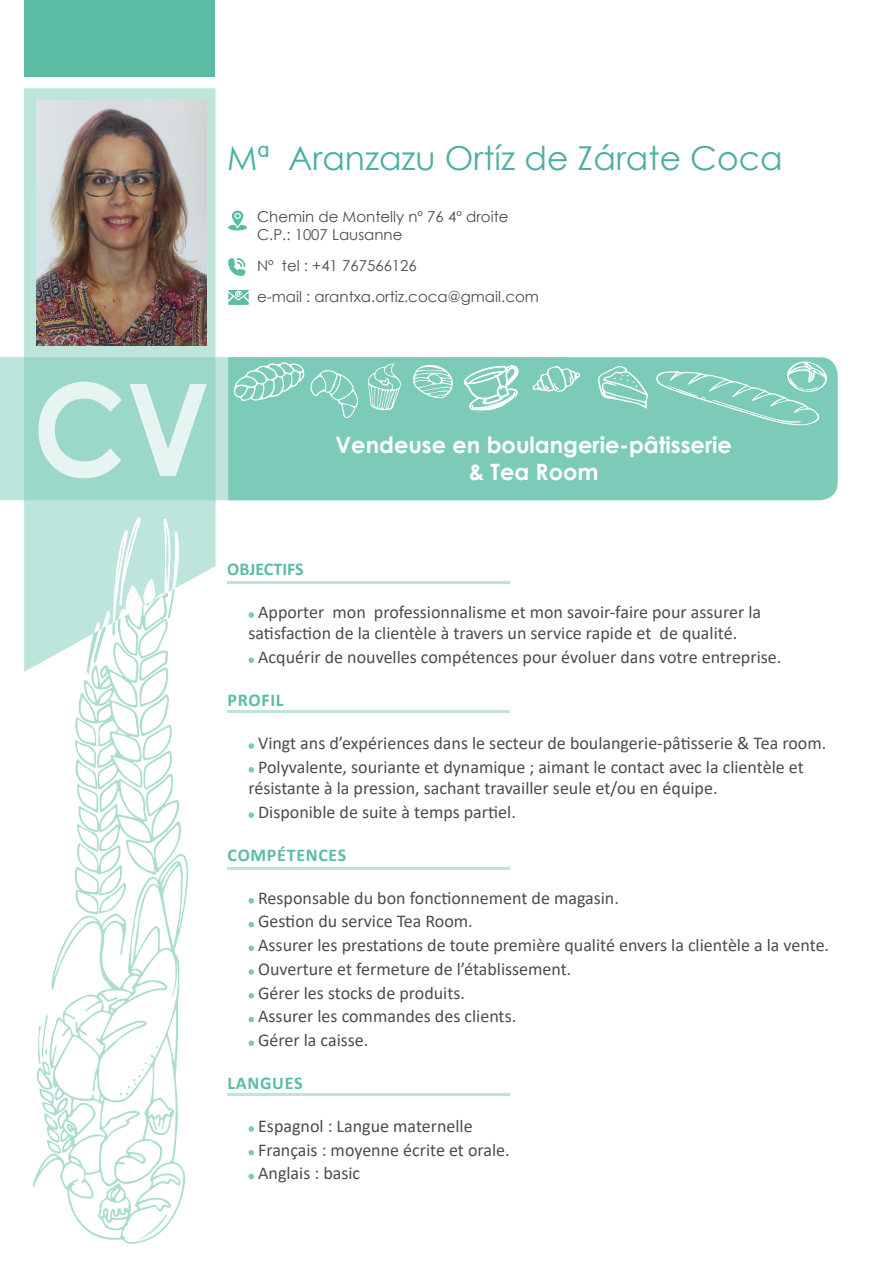
<style>
.page{position:relative;width:893px;height:1263px;background:#fff}
.page>*{position:absolute;margin:0;border:0;box-sizing:border-box;transform-origin:0 0}
.t1{font:33px "Century Gothic";color:#4daea4}
.t2{font:700 22.5px "Century Gothic";color:#fff}
.t3{font:18px "Calibri";color:#4b4c4d}
.t4{font:700 18px "Calibri";letter-spacing:.04em;color:#5bbca4}
.t5{font:700 18px "Calibri";color:#5bbca4}
.t6{font:15px "Century Gothic";color:#4b4c4d}
</style>
<div class="page">
<svg style="left:24px;top:88px;width:192px;height:584px;fill:#bde5db"></svg>
<svg style="left:0;top:357px;width:228px;height:143px;background:#a6dcce"></svg>
<svg style="left:38px;top:382px;width:169px;height:96px;background:#b7e2d8"></svg>
<div style="left:228px;top:357px;width:610px;height:143px;background:#7ccbb8"></div>
<svg style="left:248px;top:612px;width:6px;height:6px"></svg>
<svg style="left:248px;top:657px;width:6px;height:6px"></svg>
<svg style="left:248px;top:743px;width:6px;height:6px"></svg>
<svg style="left:248px;top:767px;width:6px;height:6px"></svg>
<svg style="left:248px;top:812px;width:6px;height:6px"></svg>
<svg style="left:248px;top:898px;width:6px;height:6px"></svg>
<svg style="left:248px;top:922px;width:6px;height:5px"></svg>
<svg style="left:248px;top:945px;width:6px;height:6px"></svg>
<svg style="left:248px;top:969px;width:6px;height:6px"></svg>
<svg style="left:248px;top:993px;width:6px;height:5px"></svg>
<svg style="left:248px;top:1017px;width:6px;height:5px"></svg>
<svg style="left:248px;top:1040px;width:6px;height:6px"></svg>
<svg style="left:248px;top:1126px;width:6px;height:6px"></svg>
<svg style="left:248px;top:1150px;width:6px;height:5px"></svg>
<svg style="left:248px;top:1173px;width:6px;height:6px"></svg>
<img style="left:37px;top:100px;width:170px;height:246px">
<div style="left:24px;top:0;width:191px;height:77px;background:#5bbca4"></div>
<svg style="left:234px;top:362px;width:124px;height:57px;background:#8bd0c0"></svg>
<svg style="left:368px;top:363px;width:34px;height:47px;background:#98d6c7"></svg>
<svg style="left:412px;top:365px;width:43px;height:33px"></svg>
<svg style="left:33px;top:854px;width:155px;height:390px"></svg>
<svg style="left:74px;top:517px;width:107px;height:397px"></svg>
<svg style="left:36px;top:1015px;width:32px;height:139px"></svg>
<svg style="left:119px;top:1062px;width:31px;height:34px"></svg>
<svg style="left:140px;top:1214px;width:27px;height:26px"></svg>
<svg style="left:228px;top:258px;width:18px;height:18px"></svg>
<svg style="left:228px;top:290px;width:21px;height:15px"></svg>
<svg style="left:532px;top:366px;width:48px;height:27px"></svg>
<svg style="left:654px;top:361px;width:174px;height:65px;background:#89d0bf"></svg>
<svg style="left:597px;top:366px;width:51px;height:42px;background:#94d4c5"></svg>
<svg style="left:464px;top:365px;width:55px;height:45px"></svg>
<hr style="left:227px;top:581px;width:282px;height:3px;background:#7ccbb8">
<hr style="left:227px;top:710px;width:282px;height:3px;background:#7ccbb8">
<hr style="left:227px;top:867px;width:282px;height:3px;background:#7ccbb8">
<hr style="left:227px;top:1093px;width:282px;height:2px;background:#7ccbb8">
<svg style="left:228px;top:210px;width:19px;height:20px"></svg>
<p class="t1" style="left:227px;top:135px;width:557px">Mª Aranzazu Ortíz de Zárate Coca</p>
<p class="t6" style="left:257px;top:206px;width:253px">Chemin de Montelly nº 76 4º droite</p>
<p class="t6" style="left:257px;top:224px;width:147px">C.P.: 1007 Lausanne</p>
<p class="t6" style="left:257px;top:255px;width:161px">Nº tel : +41 767566126</p>
<p class="t6" style="left:257px;top:286px;width:283px">e-mail : arantxa.ortiz.coca@gmail.com</p>
<p class="t2" style="left:336px;top:427px;width:398px">Vendeuse en boulangerie-pâtisserie</p>
<p class="t2" style="left:469px;top:454px;width:131px">&amp; Tea Room</p>
<p class="t5" style="left:227px;top:556px;width:78px">OBJECTIFS</p>
<p class="t3" style="left:258px;top:599px;width:504px">Apporter mon professionnalisme et mon savoir-faire pour assurer la</p>
<p class="t3" style="left:248px;top:621px;width:490px">satisfaction de la clientèle à travers un service rapide et de qualité.</p>
<p class="t3" style="left:258px;top:645px;width:525px">Acquérir de nouvelles compétences pour évoluer dans votre entreprise.</p>
<p class="t4" style="left:228px;top:687px;width:57px">PROFIL</p>
<p class="t3" style="left:258px;top:730px;width:570px">Vingt ans d’expériences dans le secteur de boulangerie-pâtisserie &amp; Tea room.</p>
<p class="t3" style="left:258px;top:754px;width:547px">Polyvalente, souriante et dynamique ; aimant le contact avec la clientèle et</p>
<p class="t3" style="left:248px;top:776px;width:471px">résistante à la pression, sachant travailler seule et/ou en équipe.</p>
<p class="t3" style="left:258px;top:799px;width:259px">Disponible de suite à temps partiel.</p>
<p class="t4" style="left:228px;top:842px;width:120px">COMPÉTENCES</p>
<p class="t3" style="left:258px;top:885px;width:362px">Responsable du bon fonctionnement de magasin.</p>
<p class="t3" style="left:258px;top:909px;width:216px">Gestion du service Tea Room.</p>
<p class="t3" style="left:258px;top:933px;width:572px">Assurer les prestations de toute première qualité envers la clientèle a la vente.</p>
<p class="t3" style="left:258px;top:956px;width:315px">Ouverture et fermeture de l’établissement.</p>
<p class="t3" style="left:258px;top:980px;width:208px">Gérer les stocks de produits.</p>
<p class="t3" style="left:258px;top:1004px;width:260px">Assurer les commandes des clients.</p>
<p class="t3" style="left:258px;top:1027px;width:112px">Gérer la caisse.</p>
<p class="t4" style="left:228px;top:1070px;width:76px">LANGUES</p>
<p class="t3" style="left:258px;top:1113px;width:216px">Espagnol : Langue maternelle</p>
<p class="t3" style="left:258px;top:1137px;width:253px">Français : moyenne écrite et orale.</p>
<p class="t3" style="left:258px;top:1161px;width:104px">Anglais : basic</p>
</div>
